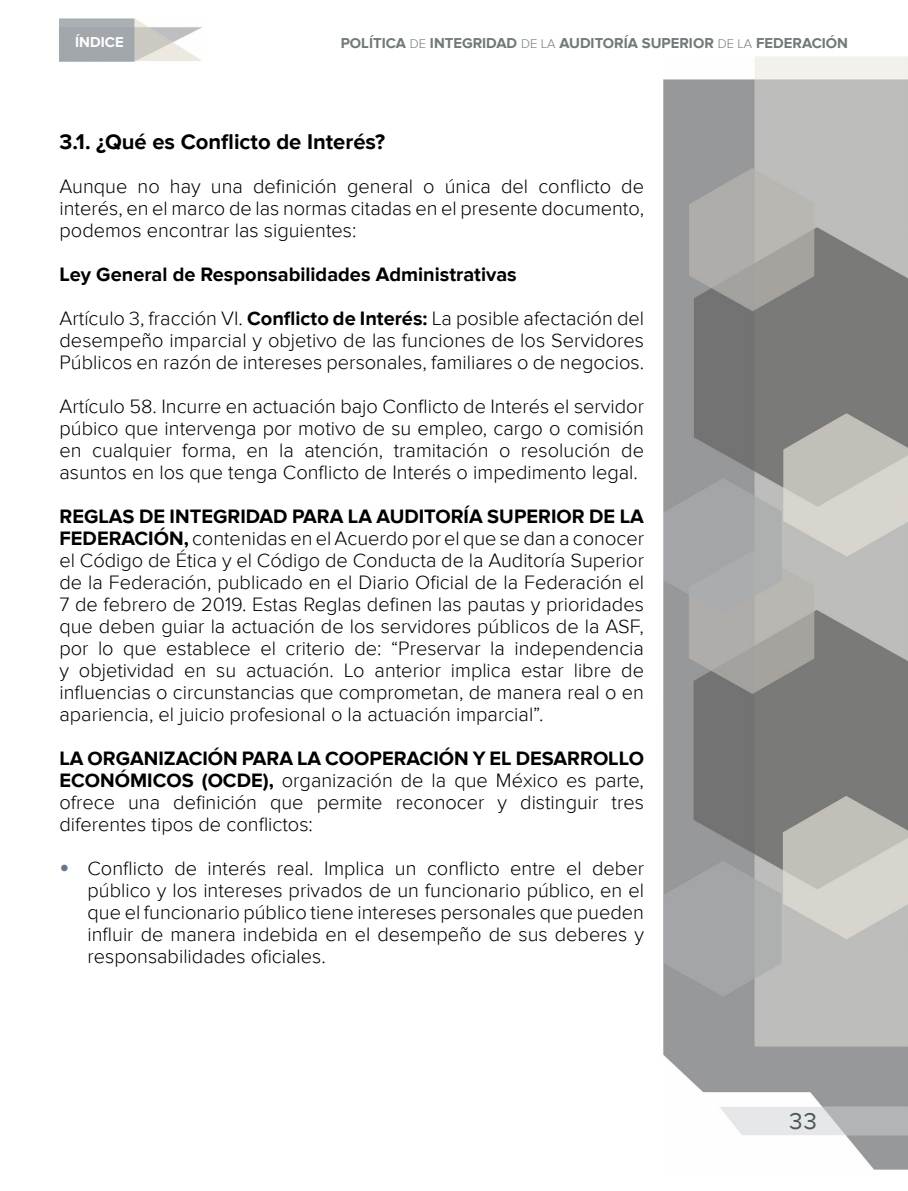
<style>
.page{position:relative;width:908px;height:1191px;background:#fff}
.page>*{position:absolute;margin:0;border:0;box-sizing:border-box;transform-origin:0 0}
.t1{font:24px "Proxima Nova";color:#4d5858}
.t2{font:700 22px "Proxima Nova";color:#000}
.t3{font:300 20px/22px "Proxima Nova";color:#000;text-align:justify}
.t4{font:700 20px "Proxima Nova";color:#000}
.t5{font:700 14.8px "Proxima Nova";color:#71797a}
.t6{font:700 14.8px "Proxima Nova";color:#fff}
.s1{font-weight:300;font-size:13px}
.s2{font-weight:700}
.s3{font-family:"Arial";font-weight:900;color:#67788d}
</style>
<div class="page">
<img style="left:663px;top:57px;width:244px;height:1112px">
<img style="left:60px;top:18px;width:142px;height:43px">
<p class="t6" style="left:75px;top:33px;width:50px">ÍNDICE</p>
<p class="t5" style="left:340px;top:35px;width:508px">POLÍTICA <span class="s1">DE</span> INTEGRIDAD <span class="s1">DE LA</span> AUDITORÍA SUPERIOR <span class="s1">DE LA</span> FEDERACIÓN</p>
<p class="t2" style="left:60px;top:129px;width:327px">3.1. ¿Qué es Conflicto de Interés?</p>
<p class="t3" style="left:60px;top:175px;width:585px">Aunque no hay una definición general o única del conflicto de interés, en el marco de las normas citadas en el presente documento, podemos encontrar las siguientes:</p>
<p class="t4" style="left:60px;top:263px;width:458px">Ley General de Responsabilidades Administrativas</p>
<p class="t3" style="left:60px;top:307px;width:585px">Artículo 3, fracción VI. <span class="s2">Conflicto de Interés:</span> La posible afectación del desempeño imparcial y objetivo de las funciones de los Servidores Públicos en razón de intereses personales, familiares o de negocios.</p>
<p class="t3" style="left:59px;top:395px;width:585px">Artículo 58. Incurre en actuación bajo Conflicto de Interés el servidor púbico que intervenga por motivo de su empleo, cargo o comisión en cualquier forma, en la atención, tramitación o resolución de asuntos en los que tenga Conflicto de Interés o impedimento legal.</p>
<p class="t3" style="left:59px;top:505px;width:586px"><span class="s2">REGLAS DE INTEGRIDAD PARA LA AUDITORÍA SUPERIOR DE LA FEDERACIÓN,</span> contenidas en el Acuerdo por el que se dan a conocer el Código de Ética y el Código de Conducta de la Auditoría Superior de la Federación, publicado en el Diario Oficial de la Federación el 7 de febrero de 2019. Estas Reglas definen las pautas y prioridades que deben guiar la actuación de los servidores públicos de la ASF, por lo que establece el criterio de: “Preservar la independencia y objetividad en su actuación. Lo anterior implica estar libre de influencias o circunstancias que comprometan, de manera real o en apariencia, el juicio profesional o la actuación imparcial”.</p>
<p class="t3" style="left:59px;top:747px;width:585px"><span class="s2">LA ORGANIZACIÓN PARA LA COOPERACIÓN Y EL DESARROLLO ECONÓMICOS (OCDE),</span> organización de la que México es parte, ofrece una definición que permite reconocer y distinguir tres diferentes tipos de conflictos:</p>
<p class="t3" style="left:87px;top:857px;width:557px;text-indent:-28px"><span class="s3">•</span> Conflicto de interés real. Implica un conflicto entre el deber público y los intereses privados de un funcionario público, en el que el funcionario público tiene intereses personales que pueden influir de manera indebida en el desempeño de sus deberes y responsabilidades oficiales.</p>
<p class="t1" style="left:788px;top:1107px;width:30px">33</p>
</div>
